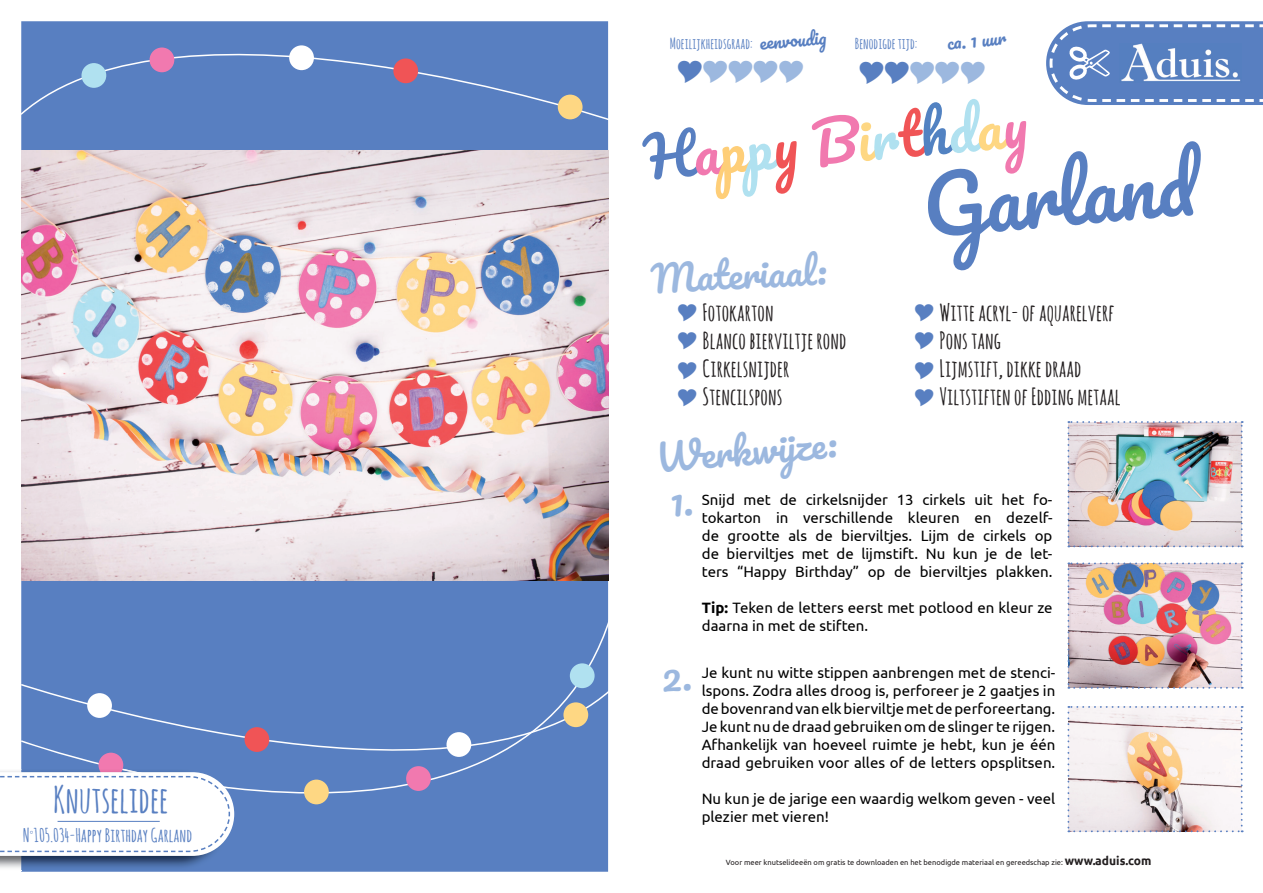
<style>
.page{position:relative;width:1263px;height:893px;background:#fff}
.page>*{position:absolute;margin:0;border:0;box-sizing:border-box;transform-origin:0 0}
.t1{font:77.85px "Pacifico";color:#587fc1}
.t2{font:55.8px "Pacifico";color:#f179af}
.t3{font:36.75px "Pacifico";color:#9cb8df}
.t4{font:700 36.45px "Amatic SC";color:#587fc1}
.t5{font:700 23.25px/27.9px "Amatic SC";color:#231f20}
.t6{font:700 18.45px "Amatic SC";color:#587fc1}
.t7{font:17.25px "Pacifico";color:#587fc1}
.t8{font:15px/18px "Ubuntu";color:#000;text-align:justify}
.t9{font:700 15px "Amatic SC";color:#587fc1}
.t10{font:7.5px "Ubuntu";color:#231f20}
.s1{color:#587fc1}
.s2{color:#fece78}
.s3{color:#b0e1f0}
.s4{color:#f05456}
.s5{color:#fed783}
.s6{color:#5282c2}
.s7{font-weight:700}
.s8{font-weight:700;font-size:12px}
</style>
<div class="page">
<div style="left:21px;top:121px;width:587px;height:751px;background:#587fc1"></div>
<img style="left:21px;top:151px;width:587px;height:429px">
<div style="left:234px;top:794px;width:375px;height:34px;background:#587fc1"></div>
<div style="left:21px;top:617px;width:588px;height:177px;background:#587fc1"></div>
<div style="left:244px;top:727px;width:25px;height:25px;background:#f05456;border-radius:50%"></div>
<div style="left:406px;top:766px;width:25px;height:25px;background:#f179af;border-radius:50%"></div>
<div style="left:570px;top:663px;width:25px;height:25px;background:#b0e1f0;border-radius:50%"></div>
<div style="left:99px;top:753px;width:24px;height:24px;background:#f179af;border-radius:50%"></div>
<div style="left:304px;top:780px;width:25px;height:24px;background:#fed783;border-radius:50%"></div>
<div style="left:563px;top:702px;width:25px;height:25px;background:#fed783;border-radius:50%"></div>
<div style="left:21px;top:21px;width:588px;height:100px;background:#587fc1"></div>
<div style="left:81px;top:63px;width:25px;height:25px;background:#b0e1f0;border-radius:50%"></div>
<div style="left:558px;top:95px;width:24px;height:24px;background:#fed783;border-radius:50%"></div>
<div style="left:150px;top:48px;width:24px;height:24px;background:#f179af;border-radius:50%"></div>
<div style="left:393px;top:58px;width:25px;height:25px;background:#f05456;border-radius:50%"></div>
<div style="left:289px;top:45px;width:25px;height:25px;background:#fff;border-radius:50%"></div>
<svg style="left:1046px;top:21px;width:217px;height:84px;background:#7595cb"></svg>
<img style="left:0;top:769px;width:229px;height:101px">
<img style="left:123px;top:769px;width:106px;height:3px">
<img style="left:99px;top:769px;width:24px;height:3px">
<svg style="left:0;top:772px;width:234px;height:84px"></svg>
<hr style="left:58px;top:821px;width:102px;height:1px;background:#587fc1">
<img style="left:1067px;top:562px;width:176px;height:127px">
<img style="left:1067px;top:421px;width:176px;height:126px">
<svg style="left:1067px;top:706px;width:176px;height:126px"></svg>
<h3 class="t4" style="left:53px;top:773px;width:117px">Knutselidee</h3>
<p class="t6" style="left:23px;top:822px;width:171px">N<sup>°</sup>105.034-Happy Birthday Garland</p>
<p class="t9" style="left:670px;top:33px;width:84px">Moeilijkheidsgraad:</p>
<p class="t7" style="left:759px;top:34px;width:68px;rotate:-5deg">eenvoudig</p>
<p class="t9" style="left:855px;top:33px;width:64px">Benodigde tijd:</p>
<p class="t7" style="left:946px;top:34px;width:60px;rotate:-5deg">ca. 1 uur</p>
<h2 class="t2" style="left:642px;top:128px;width:385px;rotate:-5deg"><span class="s1">H</span>a<span class="s2">p</span><span class="s3">p</span><span class="s4">y</span> B<span class="s5">i</span><span class="s3">r</span><span class="s4">t</span><span class="s6">h</span><span class="s3">d</span><span class="s5">a</span>y</h2>
<h1 class="t1" style="left:919px;top:166px;width:276px;rotate:-5deg">Garland</h1>
<h3 class="t3" style="left:650px;top:260px;width:177px;rotate:-3deg">Materiaal:</h3>
<h3 class="t5" style="left:703px;top:298px;width:145px">Fotokarton<br>Blanco bierviltje rond<br>Cirkelsnijder<br>Stencilspons</h3>
<h3 class="t5" style="left:939px;top:298px;width:183px">Witte acryl- of aquarelverf<br>Pons tang<br>Lijmstift, dikke draad<br>Viltstiften of Edding metaal</h3>
<h3 class="t3" style="left:655px;top:439px;width:182px;rotate:-5deg">Werkwijze:</h3>
<p class="t8" style="left:702px;top:491px;width:352px">Snijd met de cirkelsnijder 13 cirkels uit het fo&shy;tokarton in verschillende kleuren en dezelf&shy;de grootte als de bierviltjes. Lijm de cirkels op de bierviltjes met de lijmstift. Nu kun je de let&shy;ters “Happy Birthday” op de bierviltjes plakken.</p>
<p class="t8" style="left:702px;top:599px;width:352px"><span class="s7">Tip:</span> Teken de letters eerst met potlood en kleur ze daarna in met de stiften.</p>
<p class="t8" style="left:702px;top:663px;width:355px">Je kunt nu witte stippen aanbrengen met de stenci&shy;lspons. Zodra alles droog is, perforeer je 2 gaatjes in de bovenrand van elk bierviltje met de perforeertang.<br>Je kunt nu de draad gebruiken om de slinger te rijgen.<br>Afhankelijk van hoeveel ruimte je hebt, kun je één draad gebruiken voor alles of de letters opsplitsen.</p>
<p class="t8" style="left:702px;top:789px;width:355px">Nu kun je de jarige een waardig welkom geven - veel plezier met vieren!</p>
<p class="t10" style="left:726px;top:858px;width:427px">Voor meer knutselideeën om gratis te downloaden en het benodigde materiaal en gereedschap zie: <span class="s8">www.aduis.com</span></p>
</div>
